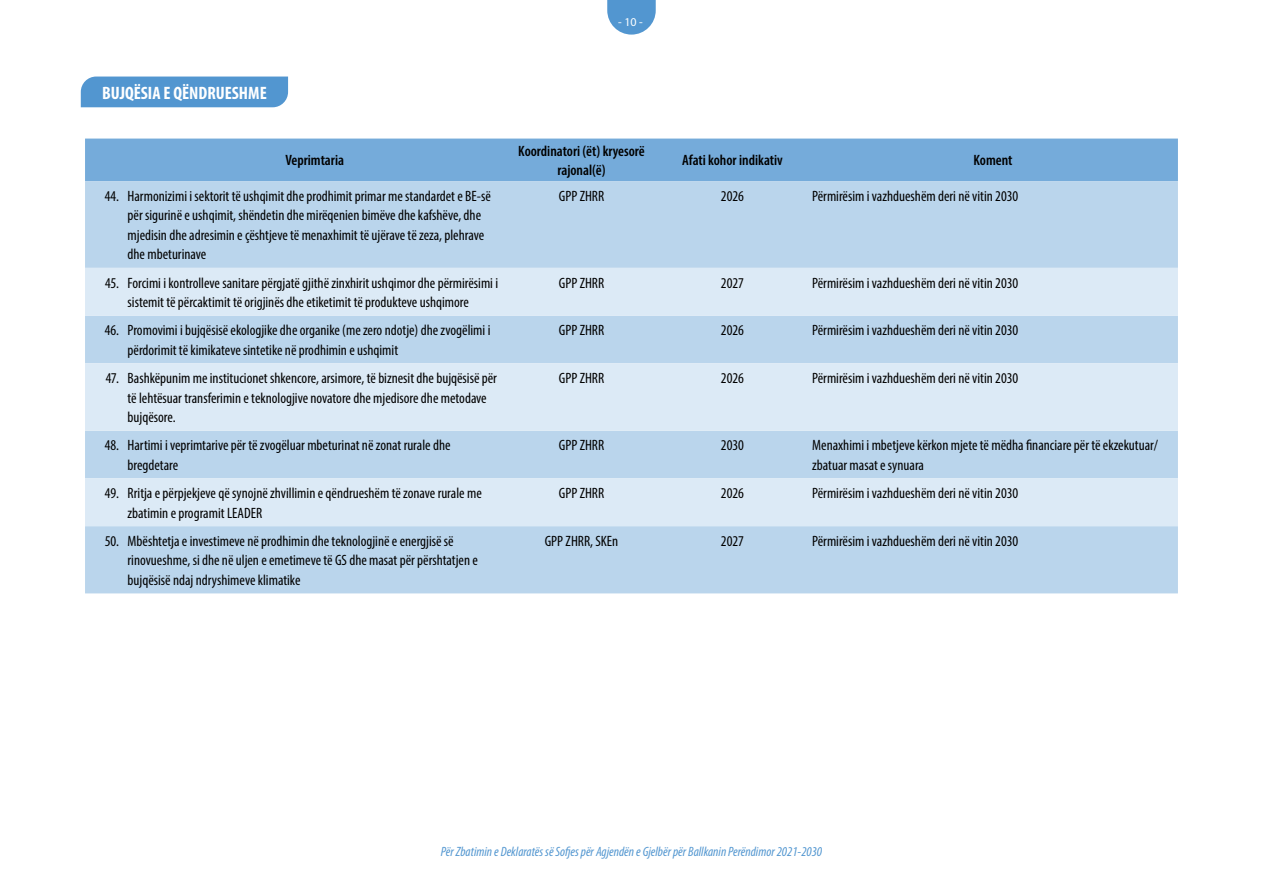
<style>
.page{position:relative;width:1263px;height:893px;background:#fff}
.page>*{position:absolute;margin:0;border:0;box-sizing:border-box;transform-origin:0 0}
.t1{font:700 condensed 18px "Myriad Pro";color:#fff}
.t2{font:condensed 15px/19.5px "Myriad Pro";color:#000}
.t3{font:600 condensed 15px/19.5px "Myriad Pro";color:#000;text-align:center}
.t4{font:italic condensed 13.5px "Myriad Pro";color:#5296d0}
.t5{font:12px "Myriad Pro";color:#fff}
</style>
<div class="page">
<svg style="left:607px;top:0;width:49px;height:35px;background:#6fa7d7"></svg>
<div style="left:81px;top:77px;width:207px;height:30px;background:#5296d0"></div>
<div style="left:85px;top:139px;width:1093px;height:42px;background:#75abda"></div>
<div style="left:85px;top:181px;width:1093px;height:412px;background:#bad5ec"></div>
<svg style="left:85px;top:268px;width:1093px;height:258px;background:#cfe2f2"></svg>
<p class="t1" style="left:102px;top:81px;width:166px">BUJQËSIA E QËNDRUESHME</p>
<p class="t5" style="left:618px;top:14px;width:26px">- 10 -</p>
<p class="t3" style="left:285px;top:150px;width:60px">Veprimtaria</p>
<p class="t3" style="left:518px;top:141px;width:128px">Koordinatori (ët) kryesorë rajonal(ë)</p>
<p class="t3" style="left:682px;top:150px;width:102px">Afati kohor indikativ</p>
<p class="t3" style="left:973px;top:150px;width:41px">Koment</p>
<p class="t2" style="left:128px;top:186px;width:365px;text-indent:-23px">44. Harmonizimi i sektorit të ushqimit dhe prodhimit primar me standardet e BE-së për sigurinë e ushqimit, shëndetin dhe mirëqenien bimëve dhe kafshëve, dhe mjedisin dhe adresimin e çështjeve të menaxhimit të ujërave të zeza, plehrave dhe mbeturinave</p>
<p class="t2" style="left:559px;top:186px;width:47px">GPP ZHRR</p>
<p class="t2" style="left:721px;top:186px;width:25px">2026</p>
<p class="t2" style="left:812px;top:186px;width:208px">Përmirësim i vazhdueshëm deri në vitin 2030</p>
<p class="t2" style="left:105px;top:273px;width:394px;text-align:center">45. Forcimi i kontrolleve sanitare përgjatë gjithë zinxhirit ushqimor dhe përmirësimi i sistemit të përcaktimit të origjinës dhe etiketimit të produkteve ushqimore</p>
<p class="t2" style="left:559px;top:273px;width:47px">GPP ZHRR</p>
<p class="t2" style="left:721px;top:273px;width:25px">2027</p>
<p class="t2" style="left:812px;top:273px;width:208px">Përmirësim i vazhdueshëm deri në vitin 2030</p>
<p class="t2" style="left:128px;top:320px;width:364px;text-indent:-23px">46. Promovimi i bujqësisë ekologjike dhe organike (me zero ndotje) dhe zvogëlimi i përdorimit të kimikateve sintetike në prodhimin e ushqimit</p>
<p class="t2" style="left:559px;top:320px;width:47px">GPP ZHRR</p>
<p class="t2" style="left:721px;top:320px;width:25px">2026</p>
<p class="t2" style="left:812px;top:320px;width:208px">Përmirësim i vazhdueshëm deri në vitin 2030</p>
<p class="t2" style="left:128px;top:368px;width:371px;text-indent:-22px">47. Bashkëpunim me institucionet shkencore, arsimore, të biznesit dhe bujqësisë për të lehtësuar transferimin e teknologjive novatore dhe mjedisore dhe metodave bujqësore.</p>
<p class="t2" style="left:559px;top:368px;width:47px">GPP ZHRR</p>
<p class="t2" style="left:721px;top:368px;width:25px">2026</p>
<p class="t2" style="left:812px;top:368px;width:208px">Përmirësim i vazhdueshëm deri në vitin 2030</p>
<p class="t2" style="left:128px;top:435px;width:324px;text-indent:-23px">48. Hartimi i veprimtarive për të zvogëluar mbeturinat në zonat rurale dhe bregdetare</p>
<p class="t2" style="left:559px;top:435px;width:47px">GPP ZHRR</p>
<p class="t2" style="left:721px;top:435px;width:25px">2030</p>
<p class="t2" style="left:812px;top:435px;width:347px">Menaxhimi i mbetjeve kërkon mjete të mëdha financiare për të ekzekutuar/ zbatuar masat e synuara</p>
<p class="t2" style="left:128px;top:483px;width:356px;text-indent:-23px">49. Rritja e përpjekjeve që synojnë zhvillimin e qëndrueshëm të zonave rurale me zbatimin e programit LEADER</p>
<p class="t2" style="left:559px;top:483px;width:47px">GPP ZHRR</p>
<p class="t2" style="left:721px;top:483px;width:25px">2026</p>
<p class="t2" style="left:812px;top:483px;width:208px">Përmirësim i vazhdueshëm deri në vitin 2030</p>
<p class="t2" style="left:128px;top:531px;width:352px;text-indent:-22px">50. Mbështetja e investimeve në prodhimin dhe teknologjinë e energjisë së rinovueshme, si dhe në uljen e emetimeve të GS dhe masat për përshtatjen e bujqësisë ndaj ndryshimeve klimatike</p>
<p class="t2" style="left:545px;top:531px;width:75px">GPP ZHRR, SKEn</p>
<p class="t2" style="left:721px;top:531px;width:25px">2027</p>
<p class="t2" style="left:812px;top:531px;width:208px">Përmirësim i vazhdueshëm deri në vitin 2030</p>
<p class="t4" style="left:441px;top:843px;width:383px">Për Zbatimin e Deklaratës së Sofjes për Agjendën e Gjelbër për Ballkanin Perëndimor 2021-2030</p>
</div>
